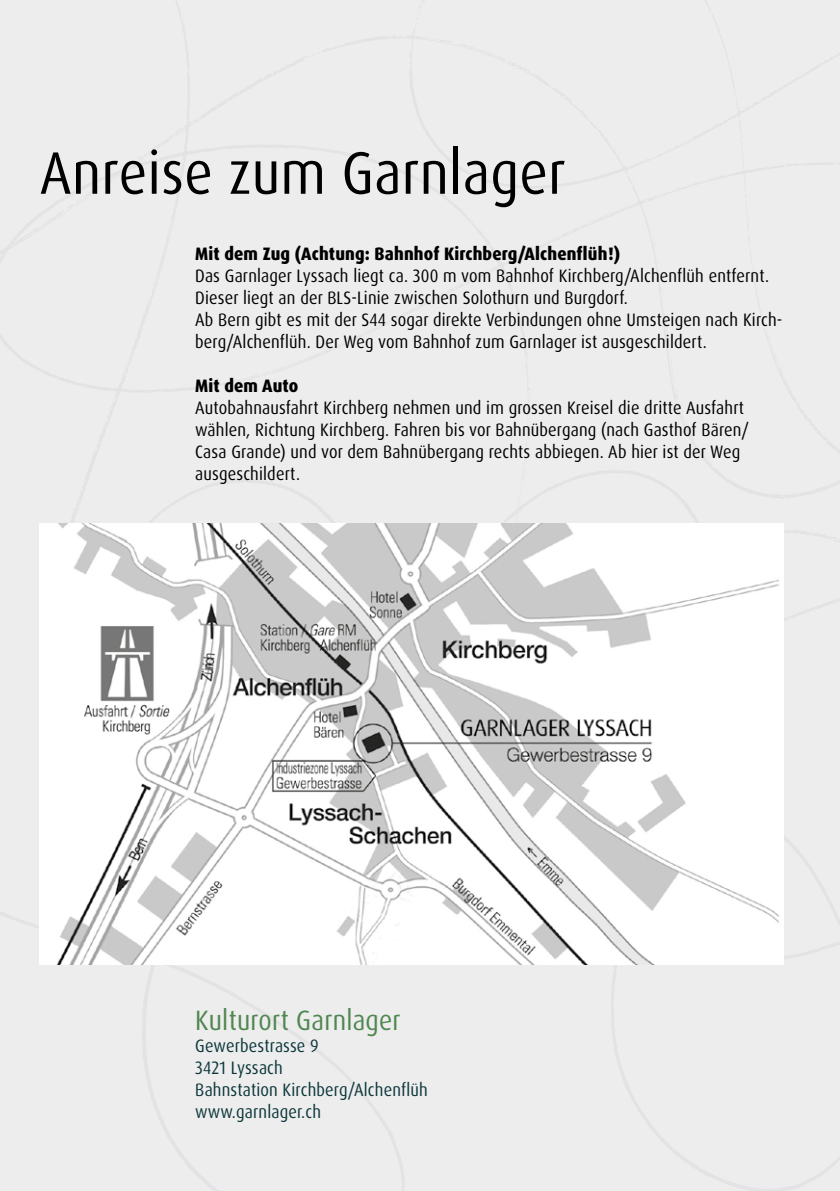
<style>
.page{position:relative;width:840px;height:1191px;background:#fff}
.page>*{position:absolute;margin:0;border:0;box-sizing:border-box;transform-origin:0 0}
.t1{font:60px "Dax OT";letter-spacing:.01em;color:#000;scale:.9 1}
.t2{font:28px "Dax OT";letter-spacing:.01em;color:#508751;scale:.9 1}
.t3{font:18px/22px "Dax OT";letter-spacing:.01em;color:#000;scale:.9 1}
.t4{font:18px/22px "Dax OT";letter-spacing:.01em;color:#0c363b;scale:.9 1}
.t5{font:800 18px "Dax OT";letter-spacing:.01em;color:#000;scale:.9 1}
</style>
<div class="page">
<hr style="left:839px;top:326px;width:1px;height:539px;background:#0c363b">
<img style="left:839px;top:0;width:1px;height:326px">
<div style="left:0;top:0;width:839px;height:1191px;background:#ededed"></div>
<img style="left:40px;top:524px;width:742px;height:440px">
<h1 class="t1" style="left:40px;top:135px;width:585px">Anreise zum Garnlager</h1>
<p class="t5" style="left:195px;top:242px;width:473px">Mit dem Zug (Achtung: Bahnhof Kirchberg/Alchenflüh!)</p>
<p class="t3" style="left:195px;top:265px;width:653px">Das Garnlager Lyssach liegt ca. 300 m vom Bahnhof Kirchberg/Alchenflüh entfernt.<br>Dieser liegt an der BLS-Linie zwischen Solothurn und Burgdorf.<br>Ab Bern gibt es mit der S44 sogar direkte Verbindungen ohne Umsteigen nach Kirch&shy;berg/Alchenflüh. Der Weg vom Bahnhof zum Garnlager ist ausgeschildert.</p>
<p class="t5" style="left:195px;top:374px;width:116px">Mit dem Auto</p>
<p class="t3" style="left:195px;top:397px;width:616px">Autobahnausfahrt Kirchberg nehmen und im grossen Kreisel die dritte Ausfahrt wählen, Richtung Kirchberg. Fahren bis vor Bahnübergang (nach Gasthof Bären/ Casa Grande) und vor dem Bahnübergang rechts abbiegen. Ab hier ist der Weg ausgeschildert.</p>
<h2 class="t2" style="left:195px;top:1002px;width:230px">Kulturort Garnlager</h2>
<p class="t4" style="left:195px;top:1035px;width:260px">Gewerbestrasse 9<br>3421 Lyssach<br>Bahnstation Kirchberg/Alchenflüh www.garnlager.ch</p>
</div>
